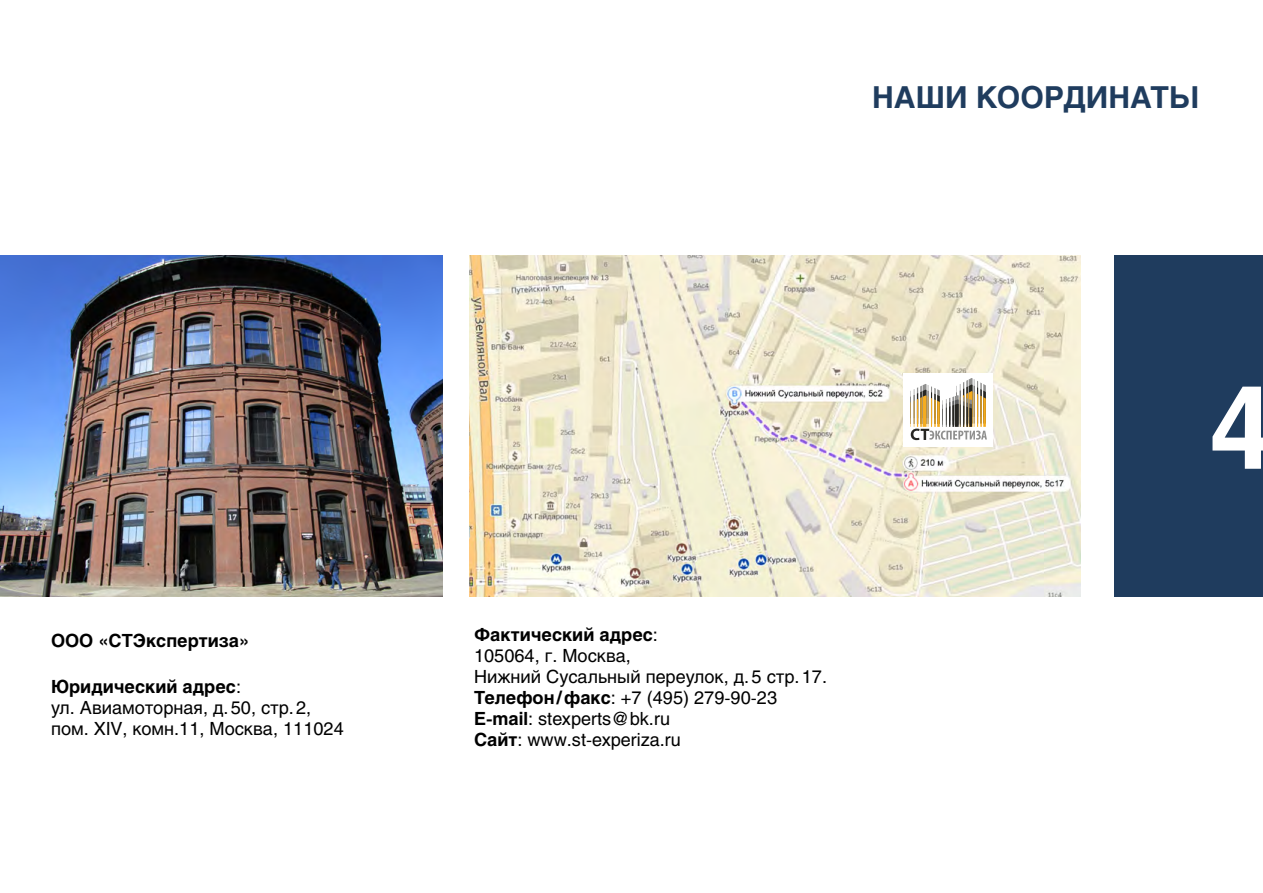
<style>
.page{position:relative;width:1263px;height:893px;background:#fff}
.page>*{position:absolute;margin:0;border:0;box-sizing:border-box;transform-origin:0 0}
.t1{font:700 114.6px "Helios";color:#fff}
.t2{font:700 30px "Helios";color:#1f3c5e}
.t3{font:18px/21px "Helios";color:#000}
.t4{font:700 18px "Helios";color:#000}
.s1{font-weight:700}
</style>
<div class="page">
<div style="left:1114px;top:255px;width:149px;height:342px;background:#1f3c5e"></div>
<img style="left:469px;top:255px;width:611px;height:342px">
<div style="left:903px;top:373px;width:89px;height:73px;background:#fff"></div>
<svg style="left:910px;top:378px;width:77px;height:62px"></svg>
<img style="left:0;top:255px;width:442px;height:342px">
<p class="t4" style="left:51px;top:630px;width:200px">ООО «СТЭкспертиза»</p>
<p class="t3" style="left:51px;top:676px;width:294px"><span class="s1">Юридический адрес</span>:<br>ул. Авиамоторная, д.50, стр.2, пом. XIV, комн.11, Москва, 111024</p>
<h2 class="t2" style="left:872px;top:80px;width:328px">НАШИ КООРДИНАТЫ</h2>
<p class="t3" style="left:474px;top:624px;width:354px"><span class="s1">Фактический адрес</span>:<br>105064, г. Москва,<br>Нижний Сусальный переулок, д.5 стр.17.<br><span class="s1">Телефон/факс</span>: +7 (495) 279-90-23<br><span class="s1">E-mail</span>: stexperts@bk.ru<br><span class="s1">Сайт</span>: www.st-experiza.ru</p>
<h1 class="t1" style="left:1209px;top:361px;width:66px">4</h1>
</div>
